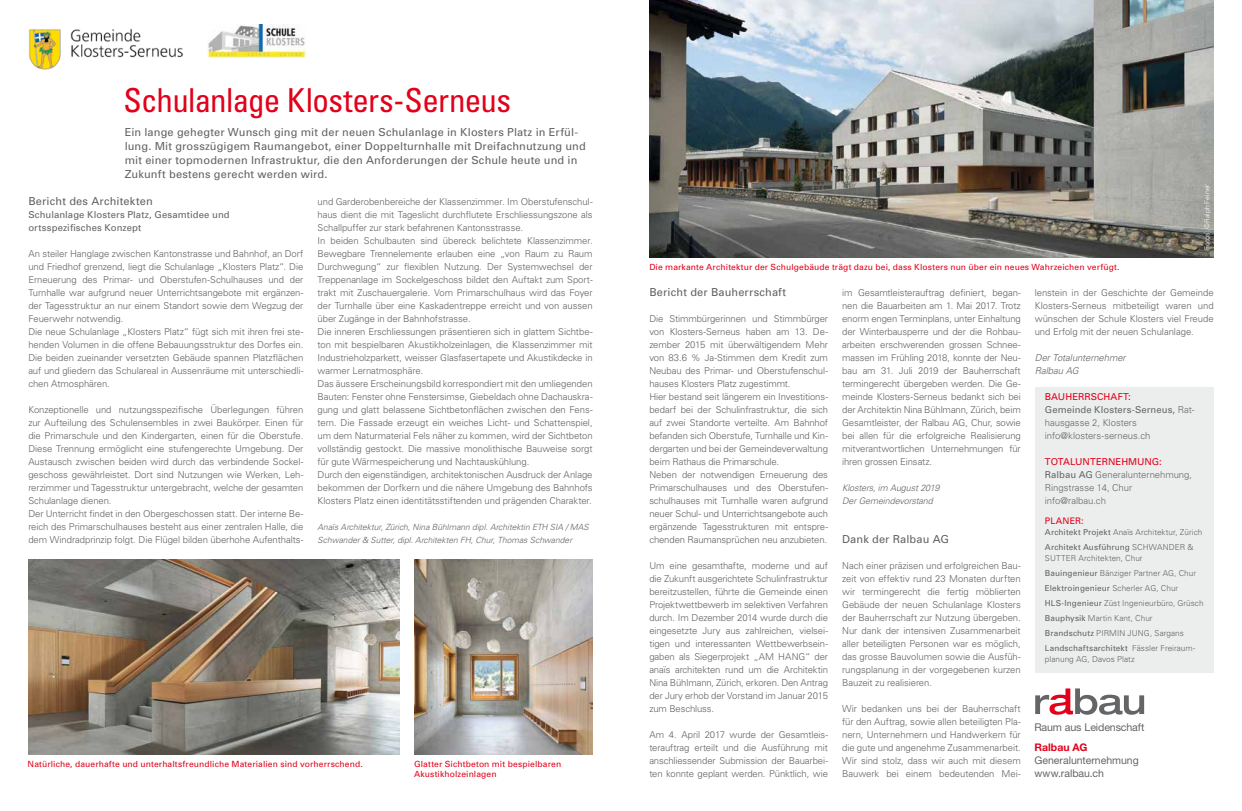
<style>
.page{position:relative;width:1242px;height:811px;background:#fff}
.page>*{position:absolute;margin:0;border:0;box-sizing:border-box;transform-origin:0 0}
.t1{font:condensed 33px "Univers";letter-spacing:-.02em;color:#e2001a}
.t2{font:11px/14px "Univers";letter-spacing:.015em;color:#616264}
.t3{font:10.7px "Helvetica Neue";letter-spacing:-.015em;color:#646567}
.t4{font:10.5px/13px "Helvetica Neue";color:#646567}
.t5{font:700 10.5px "Helvetica Neue";letter-spacing:.005em;color:#e2001a}
.t6{font:300 9.5px/13px "Univers";letter-spacing:-.01em;color:#616264;text-align:justify}
.t7{font:300 9.5px/13px "Univers";letter-spacing:-.005em;color:#646567}
.t8{font:9.5px/13px "Univers";letter-spacing:.015em;color:#616264}
.t9{font:italic 300 9.5px/13px "Univers";letter-spacing:-.005em;color:#616264}
.t10{font:italic 300 9px/13px "Univers";letter-spacing:-.01em;color:#616264}
.t11{font:9px "Univers";letter-spacing:.01em;color:#e2001a}
.t12{font:8.5px/10px "Univers";letter-spacing:.015em;color:#e2001a}
.t13{font:italic 300 8.5px/13px "Univers";color:#616264}
.t14{font:300 8.2px/15px "Univers";color:#616264}
.t15{font:8.2px/15px "Univers";letter-spacing:.015em;color:#616264}
.t16{font:300 7px "Univers";color:#fff}
.s1{font-weight:400;color:#e2001a}
.s2{font-weight:400}
.s3{font-weight:300}
</style>
<div class="page">
<img style="left:414px;top:559px;width:178px;height:195px">
<img style="left:649px;top:0;width:564px;height:257px">
<img style="left:29px;top:29px;width:154px;height:41px">
<img style="left:208px;top:25px;width:98px;height:32px">
<svg style="left:1035px;top:688px;width:109px;height:26px"></svg>
<div style="left:1034px;top:387px;width:179px;height:285px;background:#eceded"></div>
<img style="left:28px;top:559px;width:372px;height:195px">
<h1 class="t1" style="left:123px;top:80px;width:389px">Schulanlage Klosters-Serneus</h1>
<p class="t2" style="left:125px;top:125px;width:462px">Ein lange gehegter Wunsch ging mit der neuen Schulanlage in Klosters Platz in Erfül&shy;lung. Mit grosszügigem Raumangebot, einer Doppelturnhalle mit Dreifachnutzung und mit einer topmodernen Infrastruktur, die den Anforderungen der Schule heute und in Zukunft bestens gerecht werden wird.</p>
<p class="t2" style="left:28px;top:194px;width:126px">Bericht des Architekten</p>
<p class="t8" style="left:28px;top:208px;width:203px">Schulanlage Klosters Platz, Gesamtidee und ortsspezifisches Konzept</p>
<p class="t6" style="left:28px;top:247px;width:276px;text-align:left">An steiler Hanglage zwischen Kantonstrasse und Bahnhof, an Dorf und Friedhof grenzend, liegt die Schulanlage „Klosters Platz“. Die Erneuerung des Primar- und Oberstufen-Schulhauses und der Turnhalle war aufgrund neuer Unterrichtsangebote mit ergänzen&shy;der Tagesstruktur an nur einem Standort sowie dem Wegzug der Feuerwehr notwendig.<br>Die neue Schulanlage „Klosters Platz“ fügt sich mit ihren frei ste&shy;henden Volumen in die offene Bebauungsstruktur des Dorfes ein.<br>Die beiden zueinander versetzten Gebäude spannen Platzflächen auf und gliedern das Schulareal in Aussenräume mit unterschiedli&shy;chen Atmosphären.</p>
<p class="t6" style="left:28px;top:403px;width:276px;text-align:left">Konzeptionelle und nutzungsspezifische Überlegungen führen zur Aufteilung des Schulensembles in zwei Baukörper. Einen für die Primarschule und den Kindergarten, einen für die Oberstufe.<br>Diese Trennung ermöglicht eine stufengerechte Umgebung. Der Austausch zwischen beiden wird durch das verbindende Sockel&shy;geschoss gewährleistet. Dort sind Nutzungen wie Werken, Leh&shy;rerzimmer und Tagesstruktur untergebracht, welche der gesamten Schulanlage dienen.<br>Der Unterricht findet in den Obergeschossen statt. Der interne Be&shy;reich des Primarschulhauses besteht aus einer zentralen Halle, die dem Windradprinzip folgt. Die Flügel bilden überhohe Aufenthalts-</p>
<p class="t6" style="left:317px;top:195px;width:276px;text-align:left">und Garderobenbereiche der Klassenzimmer. Im Oberstufenschul&shy;haus dient die mit Tageslicht durchflutete Erschliessungszone als Schallpuffer zur stark befahrenen Kantonsstrasse.<br>In beiden Schulbauten sind übereck belichtete Klassenzimmer.<br>Bewegbare Trennelemente erlauben eine „von Raum zu Raum Durchwegung“ zur flexiblen Nutzung. Der Systemwechsel der Treppenanlage im Sockelgeschoss bildet den Auftakt zum Sport&shy;trakt mit Zuschauergalerie. Vom Primarschulhaus wird das Foyer der Turnhalle über eine Kaskadentreppe erreicht und von aussen über Zugänge in der Bahnhofstrasse.<br>Die inneren Erschliessungen präsentieren sich in glattem Sichtbe&shy;ton mit bespielbaren Akustikholzeinlagen, die Klassenzimmer mit Industrieholzparkett, weisser Glasfasertapete und Akustikdecke in warmer Lernatmosphäre.<br>Das äussere Erscheinungsbild korrespondiert mit den umliegenden Bauten: Fenster ohne Fenstersimse, Giebeldach ohne Dachauskra&shy;gung und glatt belassene Sichtbetonflächen zwischen den Fens&shy;tern. Die Fassade erzeugt ein weiches Licht- und Schattenspiel, um dem Naturmaterial Fels näher zu kommen, wird der Sichtbeton vollständig gestockt. Die massive monolithische Bauweise sorgt für gute Wärmespeicherung und Nachtauskühlung.<br>Durch den eigenständigen, architektonischen Ausdruck der Anlage bekommen der Dorfkern und die nähere Umgebung des Bahnhofs Klosters Platz einen identitätsstiftenden und prägenden Charakter.</p>
<p class="t13" style="left:317px;top:520px;width:273px">Anaïs Architektur, Zürich, Nina Bühlmann dipl. Architektin ETH SIA / MAS<br>Schwander &amp; Sutter, dipl. Architekten FH, Chur, Thomas Schwander</p>
<p class="t12" style="left:28px;top:759px;width:337px">Natürliche, dauerhafte und unterhaltsfreundliche Materialien sind vorherrschend.</p>
<p class="t12" style="left:414px;top:759px;width:149px">Glatter Sichtbeton mit bespielbaren<br>Akustikholzeinlagen</p>
<p class="t16" style="left:1203px;top:249px;width:67px;rotate:-90deg">Fotos: ©Ralph Feiner</p>
<p class="t12" style="left:649px;top:262px;width:472px">Die markante Architektur der Schulgebäude trägt dazu bei, dass Klosters nun über ein neues Wahrzeichen verfügt.</p>
<p class="t6" style="left:842px;top:286px;width:180px">im Gesamtleisterauftrag definiert, began&shy;nen die Bauarbeiten am 1. Mai 2017. Trotz enorm engen Terminplans, unter Einhaltung der Winterbausperre und der die Rohbau&shy;arbeiten erschwerenden grossen Schnee&shy;massen im Frühling 2018, konnte der Neu&shy;bau am 31. Juli 2019 der Bauherrschaft termingerecht übergeben werden. Die Ge&shy;meinde Klosters-Serneus bedankt sich bei der Architektin Nina Bühlmann, Zürich, beim Gesamtleister, der Ralbau AG, Chur, sowie bei allen für die erfolgreiche Realisierung mitverantwortlichen Unternehmungen für ihren grossen Einsatz.</p>
<p class="t10" style="left:842px;top:481px;width:99px">Klosters, im August 2019<br>Der Gemeindevorstand</p>
<p class="t2" style="left:842px;top:532px;width:108px">Dank der Ralbau AG</p>
<p class="t6" style="left:842px;top:559px;width:180px">Nach einer präzisen und erfolgreichen Bau&shy;zeit von effektiv rund 23 Monaten durften wir termingerecht die fertig möblierten Gebäude der neuen Schulanlage Klosters der Bauherrschaft zur Nutzung übergeben.<br>Nur dank der intensiven Zusammenarbeit aller beteiligten Personen war es möglich, das grosse Bauvolumen sowie die Ausfüh&shy;rungsplanung in der vorgegebenen kurzen Bauzeit zu realisieren.</p>
<p class="t6" style="left:842px;top:702px;width:180px">Wir bedanken uns bei der Bauherrschaft für den Auftrag, sowie allen beteiligten Pla&shy;nern, Unternehmern und Handwerkern für die gute und angenehme Zusammenarbeit.<br>Wir sind stolz, dass wir auch mit diesem Bauwerk bei einem bedeutenden Mei-</p>
<p class="t2" style="left:649px;top:285px;width:138px">Bericht der Bauherrschaft</p>
<p class="t6" style="left:649px;top:312px;width:180px;text-align:left">Die Stimmbürgerinnen und Stimmbürger von Klosters-Serneus haben am 13. De&shy;zember 2015 mit überwältigendem Mehr von 83.6 % Ja-Stimmen dem Kredit zum Neubau des Primar- und Oberstufenschul&shy;hauses Klosters Platz zugestimmt.<br>Hier bestand seit längerem ein Investitions&shy;bedarf bei der Schulinfrastruktur, die sich auf zwei Standorte verteilte. Am Bahnhof befanden sich Oberstufe, Turnhalle und Kin&shy;dergarten und bei der Gemeindeverwaltung beim Rathaus die Primarschule.<br>Neben der notwendigen Erneuerung des Primarschulhauses und des Oberstufen&shy;schulhauses mit Turnhalle waren aufgrund neuer Schul- und Unterrichtsangebote auch ergänzende Tagesstrukturen mit entspre&shy;chenden Raumansprüchen neu anzubieten.</p>
<p class="t6" style="left:649px;top:559px;width:180px">Um eine gesamthafte, moderne und auf die Zukunft ausgerichtete Schulinfrastruktur bereitzustellen, führte die Gemeinde einen Projektwettbewerb im selektiven Verfahren durch. Im Dezember 2014 wurde durch die eingesetzte Jury aus zahlreichen, vielsei&shy;tigen und interessanten Wettbewerbsein&shy;gaben als Siegerprojekt „AM HANG“ der anaïs architekten rund um die Architektin Nina Bühlmann, Zürich, erkoren. Den Antrag der Jury erhob der Vorstand im Januar 2015 zum Beschluss.</p>
<p class="t6" style="left:649px;top:728px;width:180px">Am 4. April 2017 wurde der Gesamtleis&shy;terauftrag erteilt und die Ausführung mit anschliessender Submission der Bauarbei&shy;ten konnte geplant werden. Pünktlich, wie</p>
<p class="t6" style="left:1034px;top:286px;width:180px">lenstein in der Geschichte der Gemeinde Klosters-Serneus mitbeteiligt waren und wünschen der Schule Klosters viel Freude und Erfolg mit der neuen Schulanlage.</p>
<p class="t9" style="left:1034px;top:351px;width:93px">Der Totalunternehmer<br>Ralbau AG</p>
<p class="t7" style="left:1045px;top:390px;width:151px"><span class="s1">BAUHERRSCHAFT:<br></span><span class="s2">Gemeinde Klosters-Serneus,</span> Rat&shy;hausgasse 2, Klosters info@klosters-serneus.ch</p>
<p class="t7" style="left:1045px;top:455px;width:149px"><span class="s1">TOTALUNTERNEHMUNG:<br></span><span class="s2">Ralbau AG</span> Generalunternehmung,<br>Ringstrasse 14, Chur info@ralbau.ch</p>
<p class="t11" style="left:1045px;top:515px;width:40px">PLANER:</p>
<p class="t15" style="left:1045px;top:524px;width:159px">Architekt Projekt <span class="s3">Anaïs Architektur, Zürich<br></span>Architekt Ausführung <span class="s3">SCHWANDER &amp;</span></p>
<p class="t14" style="left:1045px;top:550px;width:160px">SUTTER Architekten, Chur<br><span class="s2">Bauingenieur</span> Bänziger Partner AG, Chur <span class="s2">Elektroingenieur</span> Scherler AG, Chur <span class="s2">HLS-Ingenieur</span> Züst Ingenieurbüro, Grüsch <span class="s2">Bauphysik</span> Martin Kant, Chur <span class="s2">Brandschutz</span> PIRMIN JUNG, Sargans <span class="s2">Landschaftsarchitekt</span> Fässler Freiraum-</p>
<p class="t14" style="left:1045px;top:651px;width:91px">planung AG, Davos Platz</p>
<p class="t3" style="left:1034px;top:720px;width:111px">Raum aus Leidenschaft</p>
<p class="t5" style="left:1034px;top:741px;width:55px">Ralbau AG</p>
<p class="t4" style="left:1034px;top:754px;width:106px">Generalunternehmung www.ralbau.ch</p>
</div>
